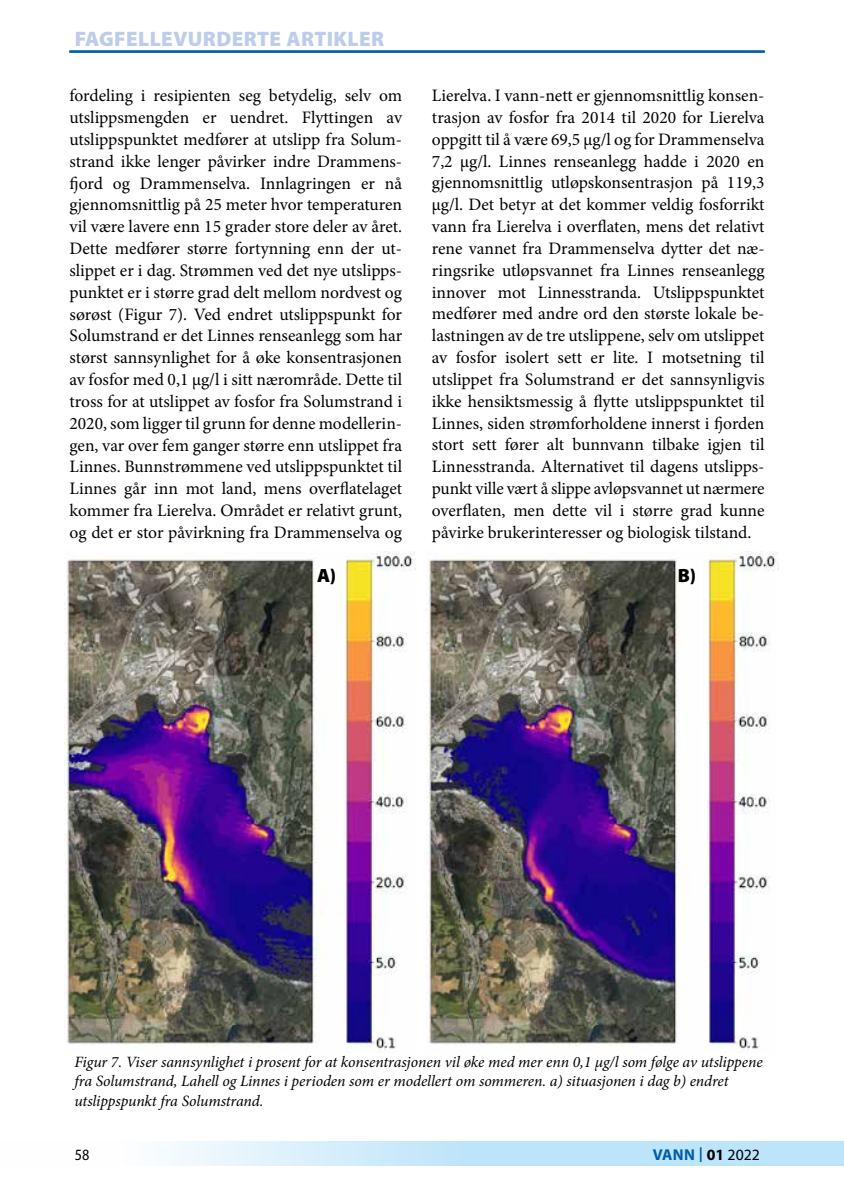
<style>
.page{position:relative;width:844px;height:1191px;background:#fff}
.page>*{position:absolute;margin:0;border:0;box-sizing:border-box;transform-origin:0 0}
.t1{font:900 21px "Myriad Pro";letter-spacing:.02em;color:#bcccea}
.t2{font:900 19.25px "Myriad Pro";color:#000}
.t3{font:17.5px/21.9px "Minion Pro";color:#000;text-align:justify}
.t4{font:italic 15.75px/19.2px "Minion Pro";letter-spacing:-.01em;color:#000}
.t5{font:700 15.75px "Myriad Pro";letter-spacing:.01em;color:#005da9}
.t6{font:15.75px "Myriad Pro";color:#000;scale:.9 1}
.s1{font-weight:400;font-size:21.88px}
.s2{color:#000}
.s3{font-weight:400;color:#000}
</style>
<div class="page">
<svg style="left:169px;top:1141px;width:674px;height:25px;background:#c8e8fa"></svg>
<hr style="left:69px;top:51px;width:695px;height:1px;background:#005da9">
<img style="left:64px;top:552px;width:351px;height:499px">
<img style="left:427px;top:552px;width:349px;height:498px">
<p class="t1" style="left:75px;top:24px;width:311px">FAGFELLEVURDERTE ARTIKLER</p>
<p class="t3" style="left:69px;top:85px;width:334px">fordeling i resipienten seg betydelig, selv om utslippsmengden er uendret. Flyttingen av utslippspunktet medfører at utslipp fra Solum&shy;strand ikke lenger påvirker indre Drammens&shy;fjord og Drammenselva. Innlagringen er nå gjennomsnittlig på 25 meter hvor temperaturen vil være lavere enn 15 grader store deler av året.<br>Dette medfører større fortynning enn der ut&shy;slippet er i dag. Strømmen ved det nye utslipps&shy;punktet er i større grad delt mellom nordvest og sørøst (Figur 7). Ved endret utslippspunkt for Solumstrand er det Linnes renseanlegg som har størst sannsynlighet for å øke konsentrasjonen av fosfor med 0,1 µg/l i sitt nærområde. Dette til tross for at utslippet av fosfor fra Solumstrand i 2020, som ligger til grunn for denne modellerin&shy;gen, var over fem ganger større enn utslippet fra Linnes. Bunnstrømmene ved utslippspunktet til Linnes går inn mot land, mens overflatelaget kommer fra Lierelva. Området er relativt grunt, og det er stor påvirkning fra Drammenselva og</p>
<p class="t3" style="left:432px;top:85px;width:334px">Lierelva. I vann-nett er gjennomsnittlig konsen&shy;trasjon av fosfor fra 2014 til 2020 for Lierelva oppgitt til å være 69,5 µg/l og for Drammenselva 7,2 µg/l. Linnes renseanlegg hadde i 2020 en gjennomsnittlig utløpskonsentrasjon på 119,3 µg/l. Det betyr at det kommer veldig fosforrikt vann fra Lierelva i overflaten, mens det relativt rene vannet fra Drammenselva dytter det næ&shy;ringsrike utløpsvannet fra Linnes renseanlegg innover mot Linnesstranda. Utslippspunktet medfører med andre ord den største lokale be&shy;lastningen av de tre utslippene, selv om utslippet av fosfor isolert sett er lite. I motsetning til utslippet fra Solumstrand er det sannsynligvis ikke hensiktsmessig å flytte utslippspunktet til Linnes, siden strømforholdene innerst i fjorden stort sett fører alt bunnvann tilbake igjen til Linnesstranda. Alternativet til dagens utslipps&shy;punkt ville vært å slippe avløpsvannet ut nærmere overflaten, men dette vil i større grad kunne påvirke brukerinteresser og biologisk tilstand.</p>
<p class="t2" style="left:317px;top:562px;width:20px">A)</p>
<p class="t2" style="left:677px;top:562px;width:20px">B)</p>
<p class="t4" style="left:74px;top:1052px;width:689px">Figur 7. Viser sannsynlighet i prosent for at konsentrasjonen vil øke med mer enn 0,1 µg/l som følge av utslippene fra Solumstrand, Lahell og Linnes i perioden som er modellert om sommeren. a) situasjonen i dag b) endret utslippspunkt fra Solumstrand.</p>
<p class="t6" style="left:75px;top:1145px;width:18px">58</p>
<p class="t5" style="left:652px;top:1144px;width:109px">VANN <span class="s1">I</span> <span class="s2">01</span> <span class="s3">2022</span></p>
</div>
